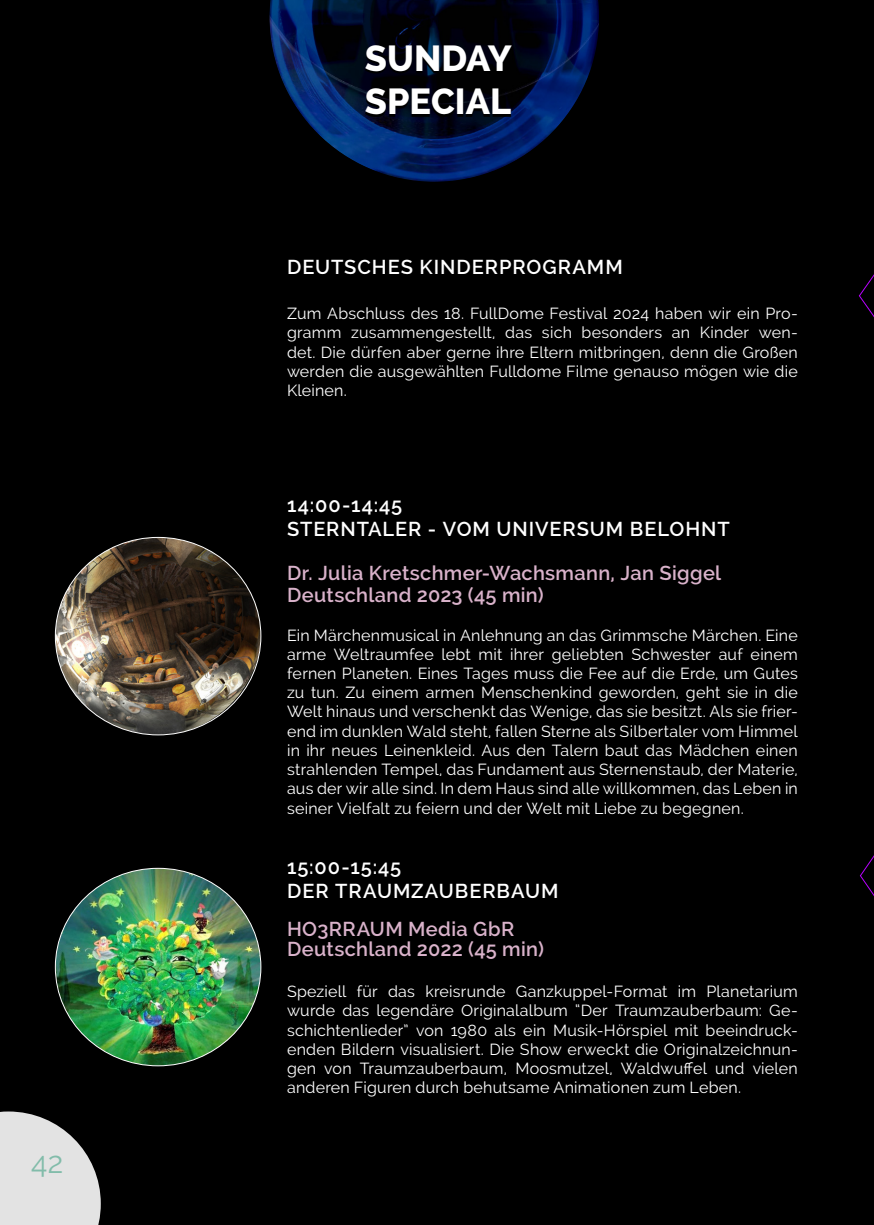
<style>
.page{position:relative;width:874px;height:1225px;background:#fff}
.page>*{position:absolute;margin:0;border:0;box-sizing:border-box;transform-origin:0 0}
.t1{font:800 36px "Raleway";color:#fff}
.t2{font:30px "Raleway";color:#82bcaa}
.Überschrift_2{font:600 20px/20px "Raleway";letter-spacing:.015em;color:#d9b2ca}
.FeatureShows_Überschrift_1{font:600 20px "Raleway";letter-spacing:.045em;color:#fff}
.txt{font:16px/19.2px "Raleway";letter-spacing:.015em;color:#fff;text-align:justify}
</style>
<div class="page">
<div style="left:0;top:0;width:856px;height:1225px;background:#000"></div>
<svg style="left:0;top:1111px;width:101px;height:114px"></svg>
<div style="left:856px;top:0;width:17px;height:1225px;background:#000"></div>
<img style="left:269px;top:0;width:329px;height:182px">
<div style="left:365px;top:47px;width:146px;height:70px;background:#000;opacity:.98"></div>
<img style="left:55px;top:537px;width:206px;height:198px">
<img style="left:55px;top:868px;width:206px;height:197px">
<svg style="left:858px;top:276px;width:15px;height:619px"></svg>
<h2 class="t2" style="left:31px;top:1144px;width:34px">42</h2>
<p class="t1" style="left:365px;top:38px;width:148px">SUNDAY</p>
<p class="t1" style="left:364px;top:81px;width:148px">SPECIAL</p>
<p class="FeatureShows_Überschrift_1" style="left:287px;top:255px;width:337px">DEUTSCHES KINDERPROGRAMM</p>
<p class="txt" style="left:287px;top:304px;width:512px">Zum Abschluss des 18. FullDome Festival 2024 haben wir ein Pro&shy;gramm zusammengestellt, das sich besonders an Kinder wen&shy;det. Die dürfen aber gerne ihre Eltern mitbringen, denn die Großen werden die ausgewählten Fulldome Filme genauso mögen wie die Kleinen.</p>
<p class="FeatureShows_Überschrift_1" style="left:287px;top:493px;width:117px">14:00-14:45</p>
<p class="FeatureShows_Überschrift_1" style="left:287px;top:517px;width:444px">STERNTALER - VOM UNIVERSUM BELOHNT</p>
<p class="Überschrift_2" style="left:287px;top:562px;width:435px;line-height:22px">Dr. Julia Kretschmer-Wachsmann, Jan Siggel<br>Deutschland 2023 (45 min)</p>
<p class="txt" style="left:287px;top:625px;width:512px">Ein Märchenmusical in Anlehnung an das Grimmsche Märchen. Eine arme Weltraumfee lebt mit ihrer geliebten Schwester auf einem fernen Planeten. Eines Tages muss die Fee auf die Erde, um Gutes zu tun. Zu einem armen Menschenkind geworden, geht sie in die Welt hinaus und verschenkt das Wenige, das sie besitzt. Als sie frier&shy;end im dunklen Wald steht, fallen Sterne als Silbertaler vom Himmel in ihr neues Leinenkleid. Aus den Talern baut das Mädchen einen strahlenden Tempel, das Fundament aus Sternenstaub, der Materie, aus der wir alle sind. In dem Haus sind alle willkommen, das Leben in seiner Vielfalt zu feiern und der Welt mit Liebe zu begegnen.</p>
<p class="FeatureShows_Überschrift_1" style="left:287px;top:855px;width:116px">15:00-15:45</p>
<p class="FeatureShows_Überschrift_1" style="left:287px;top:879px;width:273px">DER TRAUMZAUBERBAUM</p>
<p class="Überschrift_2" style="left:287px;top:919px;width:258px">HO3RRAUM Media GbR<br>Deutschland 2022 (45 min)</p>
<p class="txt" style="left:287px;top:981px;width:512px">Speziell für das kreisrunde Ganzkuppel-Format im Planetarium wurde das legendäre Originalalbum “Der Traumzauberbaum: Ge&shy;schichtenlieder” von 1980 als ein Musik-Hörspiel mit beeindruck&shy;enden Bildern visualisiert. Die Show erweckt die Originalzeichnun&shy;gen von Traumzauberbaum, Moosmutzel, Waldwuffel und vielen anderen Figuren durch behutsame Animationen zum Leben.</p>
</div>
